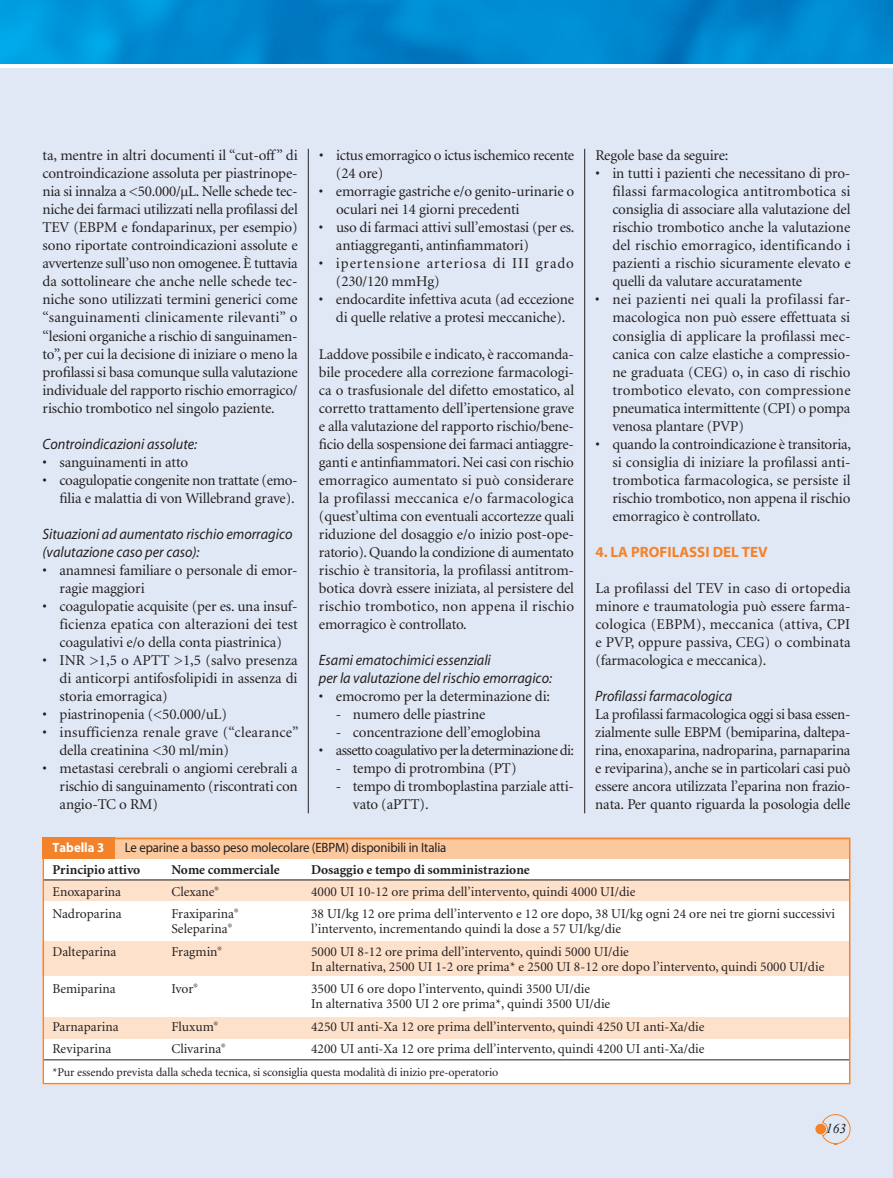
<style>
.page{position:relative;width:893px;height:1178px;background:#fff}
.page>*{position:absolute;margin:0;border:0;box-sizing:border-box;transform-origin:0 0}
.t1{font:15px/18px "Minion";letter-spacing:-.01em;color:#231f20;text-align:justify}
.t2{font:italic 15px/18px "Myriad";color:#231f20;scale:.95 1}
.t3{font:15px/18px "Minion";letter-spacing:.015em;color:#231f20}
.t4{font:15px/18px "Minion";letter-spacing:.06em;color:#231f20}
.t5{font:15px "Minion";letter-spacing:-.04em;color:#231f20}
.t6{font:700 15px "Myriad";color:#f4822b}
.t7{font:13.5px/15px "Minion";color:#231f20}
.t8{font:700 13.5px "Minion";color:#231f20}
.t9{font:13.5px "Myriad";letter-spacing:-.01em;color:#231f20;scale:.95 1}
.t10{font:700 13.5px "Myriad";color:#fff;scale:.95 1}
.t11{font:italic 13.5px "Times New Roman";color:#231f20}
.t12{font:12px "Minion";letter-spacing:-.01em;color:#231f20}
</style>
<div class="page">
<div style="left:0;top:68px;width:893px;height:1110px;background:#e1e8f5"></div>
<svg style="left:1px;top:0;width:892px;height:64px;background:#0089cf"></svg>
<hr style="left:0;top:0;width:1px;height:64px;background:#00aeef">
<div style="left:815px;top:1124px;width:11px;height:10px;background:#f4822b;border-radius:50%"></div>
<svg style="left:821px;top:1114px;width:30px;height:31px"></svg>
<hr style="left:308px;top:149px;width:1px;height:664px;background:#231f20">
<hr style="left:584px;top:149px;width:1px;height:664px;background:#231f20">
<div style="left:43px;top:838px;width:807px;height:246px;background:#fff"></div>
<div style="left:43px;top:880px;width:807px;height:21px;background:#fee1ca"></div>
<div style="left:43px;top:1017px;width:807px;height:21px;background:#fee1ca"></div>
<div style="left:43px;top:942px;width:807px;height:34px;background:#fee1ca"></div>
<div style="left:43px;top:838px;width:807px;height:21px;background:#fcc99e"></div>
<div style="left:43px;top:838px;width:72px;height:21px;background:#f4822b"></div>
<hr style="left:44px;top:879px;width:805px;height:1px;background:#231f20">
<hr style="left:44px;top:1059px;width:805px;height:1px;background:#231f20">
<div style="left:43px;top:838px;width:807px;height:246px;border:2px solid #f4822b"></div>
<p class="t1" style="left:43px;top:147px;width:257px">ta, mentre in altri documenti il “cut-off” di controindicazione assoluta per piastrinope&shy;nia si innalza a &lt;50.000/µL. Nelle schede tec&shy;niche dei farmaci utilizzati nella profilassi del TEV (EBPM e fondaparinux, per esempio) sono riportate controindicazioni assolute e avvertenze sull’uso non omogenee. È tuttavia da sottolineare che anche nelle schede tec&shy;niche sono utilizzati termini generici come “sanguinamenti clinicamente rilevanti” o “lesioni organiche a rischio di sanguinamen&shy;to”, per cui la decisione di iniziare o meno la profilassi si basa comunque sulla valutazione individuale del rapporto rischio emorragico/ rischio trombotico nel singolo paziente.</p>
<p class="t2" style="left:43px;top:435px;width:164px">Controindicazioni assolute:</p>
<p class="t1" style="left:43px;top:453px;width:147px">• sanguinamenti in atto</p>
<p class="t1" style="left:43px;top:471px;width:257px;text-align:right">• coagulopatie congenite non trattate (emo&shy;filia e malattia di von Willebrand grave).</p>
<p class="t2" style="left:43px;top:525px;width:265px">Situazioni ad aumentato rischio emorragico (valutazione caso per caso):</p>
<p class="t1" style="left:60px;top:561px;width:240px;text-indent:-17px">• anamnesi familiare o personale di emor&shy;ragie maggiori</p>
<p class="t1" style="left:60px;top:597px;width:240px;text-indent:-17px">• coagulopatie acquisite (per es. una insuf&shy;ficienza epatica con alterazioni dei test coagulativi e/o della conta piastrinica)</p>
<p class="t1" style="left:60px;top:651px;width:240px;text-indent:-17px">• INR &gt;1,5 o APTT &gt;1,5 (salvo presenza di anticorpi antifosfolipidi in assenza di storia emorragica)</p>
<p class="t1" style="left:43px;top:705px;width:186px">• piastrinopenia (&lt;50.000/uL)</p>
<p class="t3" style="left:60px;top:723px;width:240px;text-indent:-17px">• insufficienza renale grave (“clearance” della creatinina &lt;30 ml/min)</p>
<p class="t1" style="left:60px;top:759px;width:240px;text-indent:-17px">• metastasi cerebrali o angiomi cerebrali a rischio di sanguinamento (riscontrati con angio-TC o RM)</p>
<p class="t1" style="left:336px;top:147px;width:240px;text-indent:-17px">• ictus emorragico o ictus ischemico recente (24 ore)</p>
<p class="t1" style="left:336px;top:183px;width:240px;text-indent:-17px">• emorragie gastriche e/o genito-urinarie o oculari nei 14 giorni precedenti</p>
<p class="t1" style="left:336px;top:219px;width:240px;text-indent:-17px">• uso di farmaci attivi sull’emostasi (per es. antiaggreganti, antinfiammatori)</p>
<p class="t4" style="left:336px;top:255px;width:240px;text-indent:-17px">• ipertensione arteriosa di III grado (230/120 mmHg)</p>
<p class="t1" style="left:319px;top:291px;width:257px;text-align:center">• endocardite infettiva acuta (ad eccezione di quelle relative a protesi meccaniche).</p>
<p class="t1" style="left:319px;top:345px;width:257px">Laddove possibile e indicato, è raccomanda&shy;bile procedere alla correzione farmacologi&shy;ca o trasfusionale del difetto emostatico, al corretto trattamento dell’ipertensione grave e alla valutazione del rapporto rischio/bene&shy;ficio della sospensione dei farmaci antiaggre&shy;ganti e antinfiammatori. Nei casi con rischio emorragico aumentato si può considerare la profilassi meccanica e/o farmacologica (quest’ultima con eventuali accortezze quali riduzione del dosaggio e/o inizio post-ope&shy;ratorio). Quando la condizione di aumentato rischio è transitoria, la profilassi antitrom&shy;botica dovrà essere iniziata, al persistere del rischio trombotico, non appena il rischio emorragico è controllato.</p>
<p class="t2" style="left:319px;top:651px;width:247px">Esami ematochimici essenziali<br>per la valutazione del rischio emorragico:</p>
<p class="t1" style="left:319px;top:687px;width:233px">• emocromo per la determinazione di:</p>
<p class="t1" style="left:336px;top:705px;width:151px">- numero delle piastrine</p>
<p class="t1" style="left:336px;top:723px;width:206px">- concentrazione dell’emoglobina</p>
<p class="t5" style="left:319px;top:742px;width:257px">• assetto coagulativo per la determinazione di:</p>
<p class="t1" style="left:336px;top:759px;width:182px">- tempo di protrombina (PT)</p>
<p class="t1" style="left:353px;top:777px;width:223px;text-indent:-17px">- tempo di tromboplastina parziale atti&shy;vato (aPTT).</p>
<p class="t1" style="left:595px;top:147px;width:135px">Regole base da seguire:</p>
<p class="t1" style="left:612px;top:165px;width:240px;text-indent:-17px">• in tutti i pazienti che necessitano di pro&shy;filassi farmacologica antitrombotica si consiglia di associare alla valutazione del rischio trombotico anche la valutazione del rischio emorragico, identificando i pazienti a rischio sicuramente elevato e quelli da valutare accuratamente</p>
<p class="t1" style="left:612px;top:291px;width:240px;text-indent:-17px">• nei pazienti nei quali la profilassi far&shy;macologica non può essere effettuata si consiglia di applicare la profilassi mec&shy;canica con calze elastiche a compressio&shy;ne graduata (CEG) o, in caso di rischio trombotico elevato, con compressione pneumatica intermittente (CPI) o pompa venosa plantare (PVP)</p>
<p class="t1" style="left:612px;top:435px;width:240px;text-indent:-17px">• quando la controindicazione è transitoria, si consiglia di iniziare la profilassi anti&shy;trombotica farmacologica, se persiste il rischio trombotico, non appena il rischio emorragico è controllato.</p>
<p class="t6" style="left:595px;top:544px;width:174px">4. LA PROFILASSI DEL TEV</p>
<p class="t1" style="left:595px;top:579px;width:257px">La profilassi del TEV in caso di ortopedia minore e traumatologia può essere farma&shy;cologica (EBPM), meccanica (attiva, CPI e PVP, oppure passiva, CEG) o combinata (farmacologica e meccanica).</p>
<p class="t2" style="left:595px;top:687px;width:146px">Profilassi farmacologica</p>
<p class="t1" style="left:595px;top:705px;width:257px">La profilassi farmacologica oggi si basa essen&shy;zialmente sulle EBPM (bemiparina, daltepa&shy;rina, enoxaparina, nadroparina, parnaparina e reviparina), anche se in particolari casi può essere ancora utilizzata l’eparina non frazio&shy;nata. Per quanto riguarda la posologia delle</p>
<p class="t10" style="left:53px;top:840px;width:56px">TABELLA 3</p>
<p class="t9" style="left:125px;top:841px;width:340px">Le eparine a basso peso molecolare (EBPM) disponibili in Italia</p>
<p class="t8" style="left:53px;top:863px;width:89px">Principio attivo</p>
<p class="t8" style="left:172px;top:863px;width:110px">Nome commerciale</p>
<p class="t8" style="left:311px;top:863px;width:220px">Dosaggio e tempo di somministrazione</p>
<p class="t7" style="left:53px;top:884px;width:70px">Enoxaparina</p>
<p class="t7" style="left:172px;top:884px;width:49px">Clexane<sup>®</sup></p>
<p class="t7" style="left:311px;top:884px;width:326px">4000 UI 10-12 ore prima dell’intervento, quindi 4000 UI/die</p>
<p class="t7" style="left:53px;top:907px;width:71px">Nadroparina</p>
<p class="t7" style="left:172px;top:907px;width:68px">Fraxiparina<sup>®</sup></p>
<p class="t7" style="left:311px;top:907px;width:525px">38 UI/kg 12 ore prima dell’intervento e 12 ore dopo, 38 UI/kg ogni 24 ore nei tre giorni successivi</p>
<p class="t7" style="left:172px;top:922px;width:62px">Seleparina<sup>®</sup></p>
<p class="t7" style="left:311px;top:922px;width:312px">l’intervento, incrementando quindi la dose a 57 UI/kg/die</p>
<p class="t7" style="left:53px;top:944px;width:65px">Dalteparina</p>
<p class="t7" style="left:172px;top:944px;width:52px">Fragmin<sup>®</sup></p>
<p class="t7" style="left:311px;top:944px;width:515px">5000 UI 8-12 ore prima dell’intervento, quindi 5000 UI/die<br>In alternativa, 2500 UI 1-2 ore prima* e 2500 UI 8-12 ore dopo l’intervento, quindi 5000 UI/die</p>
<p class="t7" style="left:53px;top:982px;width:65px">Bemiparina</p>
<p class="t7" style="left:172px;top:982px;width:28px">Ivor<sup>®</sup></p>
<p class="t7" style="left:311px;top:982px;width:301px">3500 UI 6 ore dopo l’intervento, quindi 3500 UI/die<br>In alternativa 3500 UI 2 ore prima*, quindi 3500 UI/die</p>
<p class="t7" style="left:53px;top:1019px;width:68px">Parnaparina</p>
<p class="t7" style="left:172px;top:1019px;width:48px">Fluxum<sup>®</sup></p>
<p class="t7" style="left:311px;top:1019px;width:395px">4250 UI anti-Xa 12 ore prima dell’intervento, quindi 4250 UI anti-Xa/die</p>
<p class="t7" style="left:53px;top:1042px;width:60px">Reviparina</p>
<p class="t7" style="left:172px;top:1042px;width:56px">Clivarina<sup>®</sup></p>
<p class="t7" style="left:311px;top:1042px;width:395px">4200 UI anti-Xa 12 ore prima dell’intervento, quindi 4200 UI anti-Xa/die</p>
<p class="t12" style="left:53px;top:1066px;width:447px">*Pur essendo prevista dalla scheda tecnica, si sconsiglia questa modalità di inizio pre-operatorio</p>
<p class="t11" style="left:826px;top:1119px;width:22px">163</p>
</div>
